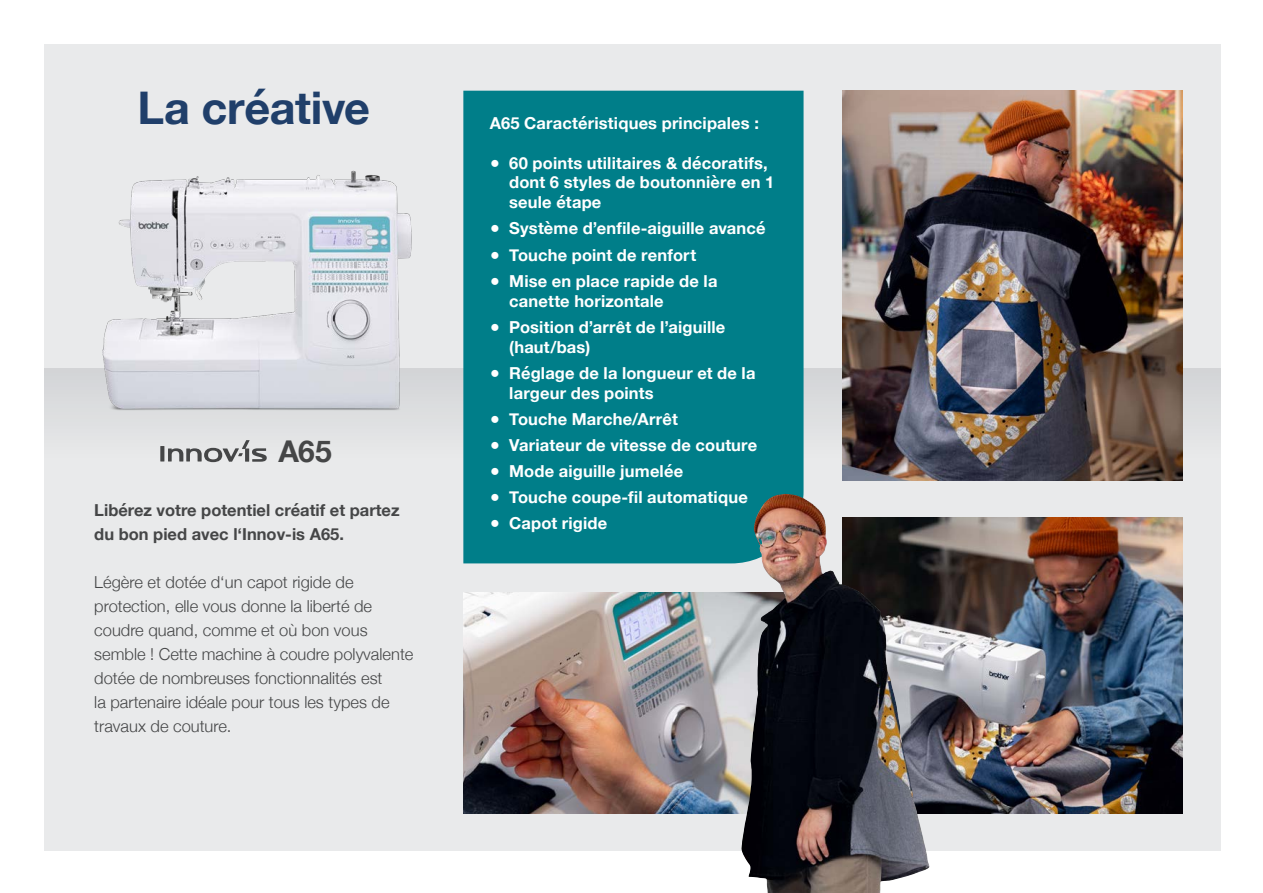
<style>
.page{position:relative;width:1263px;height:893px;background:#fff}
.page>*{position:absolute;margin:0;border:0;box-sizing:border-box;transform-origin:0 0}
.Kapitel{font:700 45px "Helvetica Neue";letter-spacing:-.01em;color:#203f6a}
.Kapitel-2{font:700 30px "Helvetica Neue";color:#454647}
.t1{font:700 16.5px/19.8px "Helvetica Neue";letter-spacing:.01em;color:#fff}
.t2{font:300 16.5px/24px "Helvetica Neue";color:#454647}
.t3{font:700 16.5px/24px "Helvetica Neue";color:#454647}
</style>
<div class="page">
<div style="left:44px;top:44px;width:1176px;height:806px;background:#e9eaeb"></div>
<div style="left:44px;top:369px;width:1176px;height:90px;background:linear-gradient(to bottom,#d0d2d4,#e7e8e9)"></div>
<svg style="left:160px;top:446px;width:4px;height:15px"></svg>
<svg style="left:168px;top:440px;width:99px;height:22px"></svg>
<img style="left:929px;top:517px;width:254px;height:296px">
<img style="left:843px;top:91px;width:340px;height:389px">
<img style="left:89px;top:170px;width:334px;height:251px">
<div style="left:463px;top:91px;width:340px;height:472px;background:#007e89"></div>
<img style="left:463px;top:593px;width:278px;height:220px">
<img style="left:741px;top:495px;width:188px;height:398px">
<p class="Kapitel" style="left:138px;top:73px;width:234px">La créative</p>
<p class="Kapitel-2" style="left:278px;top:428px;width:55px">A65</p>
<p class="t3" style="left:94px;top:499px;width:307px">Libérez votre potentiel créatif et partez du bon pied avec l‘Innov-is A65.</p>
<p class="t2" style="left:94px;top:569px;width:321px">Légère et dotée d‘un capot rigide de protection, elle vous donne la liberté de coudre quand, comme et où bon vous semble ! Cette machine à coudre polyvalente dotée de nombreuses fonctionnalités est<br>la partenaire idéale pour tous les types de travaux de couture.</p>
<p class="t1" style="left:490px;top:114px;width:271px">A65 Caractéristiques principales :</p>
<p class="t1" style="left:509px;top:153px;width:266px;text-indent:-19px">● 60 points utilitaires &amp; décoratifs, dont 6 styles de boutonnière en 1 seule étape</p>
<p class="t1" style="left:490px;top:219px;width:277px">● Système d’enfile-aiguille avancé</p>
<p class="t1" style="left:490px;top:245px;width:208px">● Touche point de renfort</p>
<p class="t1" style="left:509px;top:271px;width:210px;text-indent:-19px">● Mise en place rapide de la canette horizontale</p>
<p class="t1" style="left:509px;top:317px;width:218px;text-indent:-19px">● Position d’arrêt de l’aiguille (haut/bas)</p>
<p class="t1" style="left:509px;top:363px;width:248px;text-indent:-19px">● Réglage de la longueur et de la largeur des points</p>
<p class="t1" style="left:490px;top:409px;width:190px">● Touche Marche/Arrêt</p>
<p class="t1" style="left:490px;top:436px;width:269px">● Variateur de vitesse de couture</p>
<p class="t1" style="left:490px;top:462px;width:195px">● Mode aiguille jumelée</p>
<p class="t1" style="left:490px;top:488px;width:260px">● Touche coupe-fil automatique</p>
<p class="t1" style="left:490px;top:514px;width:119px">● Capot rigide</p>
</div>
